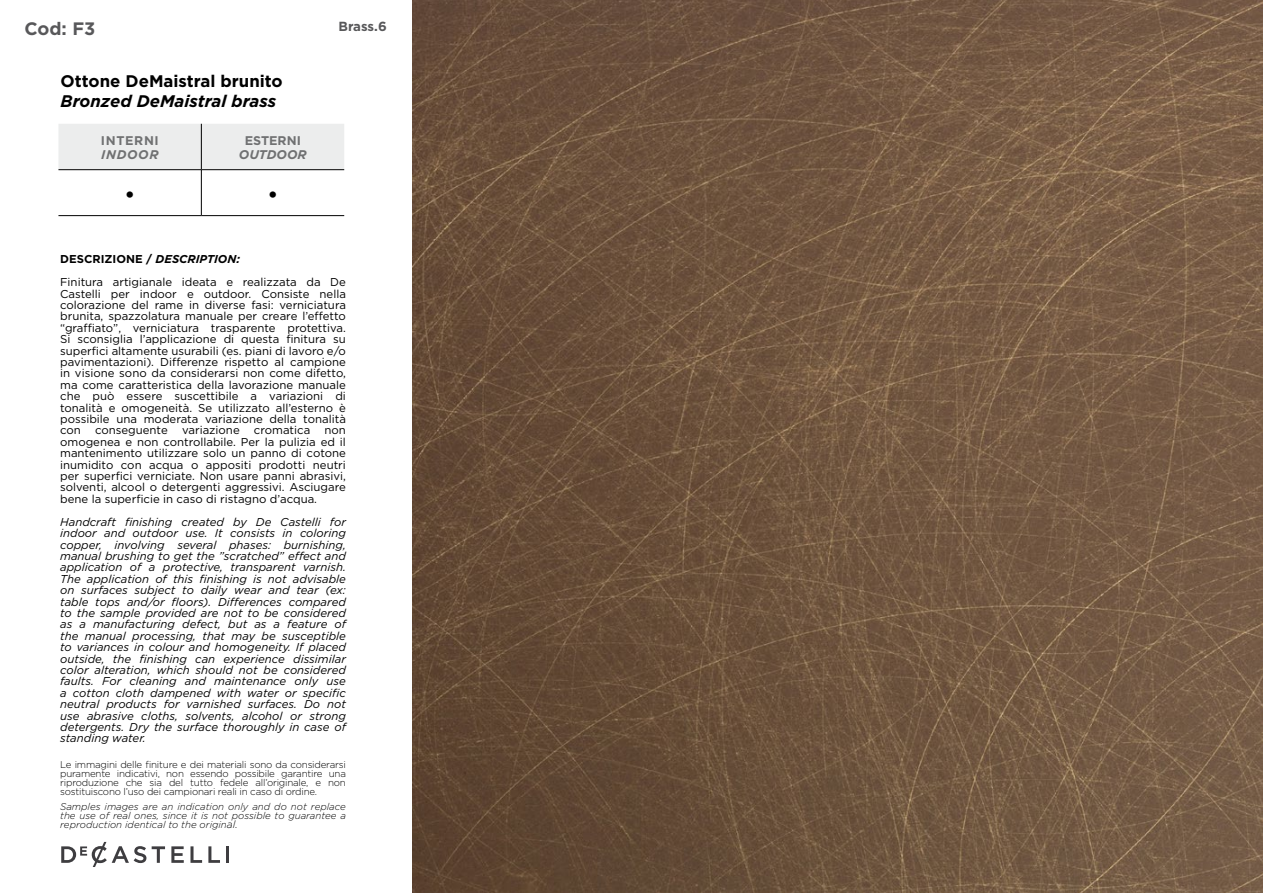
<style>
.page{position:relative;width:1263px;height:893px;background:#fff}
.page>*{position:absolute;margin:0;border:0;box-sizing:border-box;transform-origin:0 0}
.t1{font:24px "Gotham";color:#000}
.t2{font:700 18px "Gotham";color:#58585a}
.t3{font:700 16.8px "Gotham";color:#000}
.t4{font:italic 700 16.8px "Gotham";color:#000}
.t5{font:700 13.2px "Gotham";letter-spacing:-.005em;color:#58585a}
.t6{font:italic 700 12.6px "Gotham";color:#707172}
.t7{font:700 12.6px "Gotham";letter-spacing:.05em;color:#707172}
.t8{font:700 12.6px "Gotham";color:#707172}
.t9{font:11.4px/11.4px "Gotham";color:#000}
.t10{font:italic 11.4px/11.4px "Gotham";color:#000;text-align:justify}
.t11{font:300 9.75px/9px "Gotham";letter-spacing:-.02em;color:#000;text-align:justify}
.t12{font:italic 300 9.75px/9px "Gotham";color:#000;text-align:justify}
.s1{font-weight:700}
.s2{font-weight:700;font-style:italic}
.s3{font-size:10.5px}
</style>
<div class="page">
<img style="left:412px;top:0;width:851px;height:893px">
<div style="left:58px;top:124px;width:286px;height:45px;background:#eceded"></div>
<hr style="left:201px;top:170px;width:1px;height:45px;background:#000">
<hr style="left:58px;top:215px;width:143px;height:1px;background:#000">
<hr style="left:201px;top:215px;width:143px;height:1px;background:#000">
<hr style="left:201px;top:124px;width:1px;height:45px;background:#000">
<hr style="left:58px;top:169px;width:143px;height:1px;background:#000">
<hr style="left:201px;top:169px;width:143px;height:1px;background:#000">
<svg style="left:152px;top:846px;width:13px;height:17px"></svg>
<svg style="left:171px;top:846px;width:13px;height:17px"></svg>
<svg style="left:190px;top:846px;width:12px;height:17px"></svg>
<svg style="left:208px;top:846px;width:12px;height:17px"></svg>
<hr style="left:226px;top:846px;width:3px;height:17px;background:#3e3d40">
<svg style="left:61px;top:842px;width:85px;height:25px"></svg>
<h2 class="t2" style="left:24px;top:19px;width:72px">Cod: F3</h2>
<p class="t5" style="left:339px;top:19px;width:50px">Brass.6</p>
<h3 class="t3" style="left:61px;top:71px;width:224px">Ottone DeMaistral brunito</h3>
<h3 class="t4" style="left:61px;top:92px;width:217px">Bronzed DeMaistral brass</h3>
<p class="t7" style="left:101px;top:133px;width:59px">INTERNI</p>
<p class="t6" style="left:101px;top:147px;width:59px">INDOOR</p>
<p class="t8" style="left:245px;top:133px;width:58px">ESTERNI</p>
<p class="t6" style="left:239px;top:147px;width:69px">OUTDOOR</p>
<h1 class="t1" style="left:124px;top:181px;width:13px">•</h1>
<h1 class="t1" style="left:267px;top:181px;width:13px">•</h1>
<p class="t9" style="left:60px;top:247px;width:287px;line-height:23.4px"><span class="s1">DESCRIZIONE /</span> <span class="s2">DESCRIPTION:<br></span>Finitura artigianale ideata e realizzata da De</p>
<p class="t9" style="left:60px;top:288px;width:287px;text-align:justify">Castelli per indoor e outdoor. Consiste nella colorazione del rame in diverse fasi: verniciatura brunita, spazzolatura manuale per creare l’effetto “graffiato”, verniciatura trasparente protettiva.<br>Si sconsiglia l’applicazione di questa finitura su superfici altamente usurabili (es. piani di lavoro e/o pavimentazioni). Differenze rispetto al campione in visione sono da considerarsi non come difetto, ma come caratteristica della lavorazione manuale che può essere suscettibile a variazioni di tonalità e omogeneità. Se utilizzato all’esterno è possibile una moderata variazione della tonalità con conseguente variazione cromatica non omogenea e non controllabile. Per la pulizia ed il mantenimento utilizzare solo un panno di cotone inumidito con acqua o appositi prodotti neutri per superfici verniciate. Non usare panni abrasivi, solventi, alcool o detergenti aggressivi. Asciugare bene la superficie in caso di ristagno d’acqua.</p>
<p class="t10" style="left:60px;top:516px;width:287px">Handcraft finishing created by De Castelli for indoor and outdoor use. It consists in coloring copper, involving several phases: burnishing, manual brushing to get the ”scratched” effect and application of a protective, transparent varnish.<br>The application of this finishing is not advisable on surfaces subject to daily wear and tear (ex: table tops and/or floors). Differences compared to the sample provided are not to be considered as a manufacturing defect, but as a feature of the manual processing, that may be susceptible to variances in colour and homogeneity. If placed outside, the finishing can experience dissimilar color alteration, which should not be considered faults. For cleaning and maintenance only use a cotton cloth dampened with water or specific neutral products for varnished surfaces. Do not use abrasive cloths, solvents, alcohol or strong detergents. Dry the surface thoroughly in case of standing water.</p>
<p class="t11" style="left:60px;top:759px;width:287px">Le immagini delle finiture e dei materiali sono da considerarsi puramente indicativi, non essendo possibile garantire una riproduzione che sia del tutto fedele all’originale, e non sostituiscono l’uso dei campionari reali in caso di ordine.</p>
<p class="t12" style="left:60px;top:802px;width:287px">Samples images are an indication only and do not replace the use of real ones, since it is not possible to guarantee a reproduction identical to the origin<span class="s3">al.</span></p>
</div>
